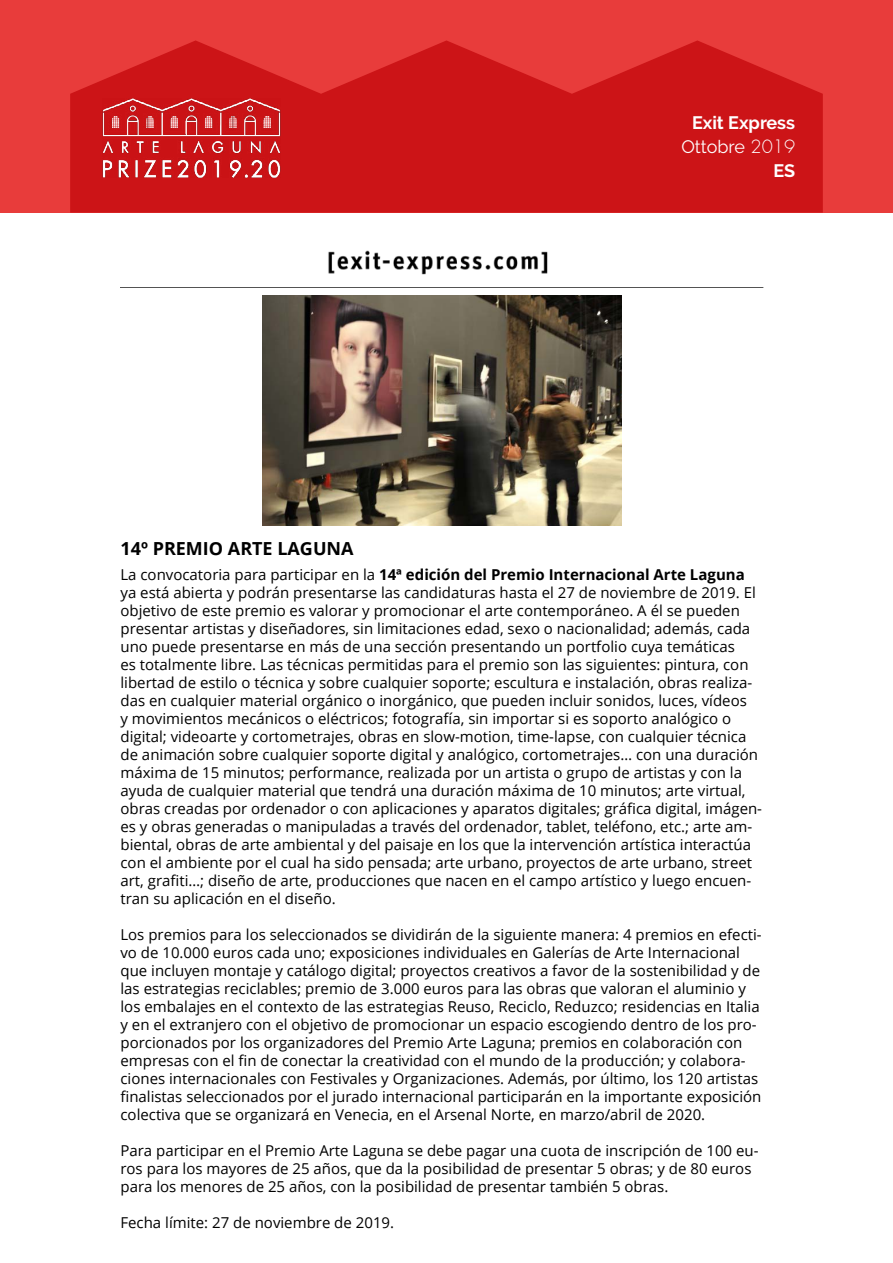
<style>
.page{position:relative;width:893px;height:1263px;background:#fff}
.page>*{position:absolute;margin:0;border:0;box-sizing:border-box;transform-origin:0 0}
.t1{font:700 18px/24px "Raleway";color:#fff;text-align:right}
.t2{font:700 18px "Open Sans";color:#000}
.t3{font:15px/18px "Open Sans";color:#000}
.s1{font-weight:400}
.s2{font-family:"Futura";font-weight:300}
.s3{font-weight:700}
</style>
<div class="page">
<div style="left:0;top:0;width:893px;height:213px;background:#e83c3b"></div>
<svg style="left:70px;top:40px;width:753px;height:173px;fill:#cc1417"></svg>
<img style="left:102px;top:99px;width:179px;height:78px">
<img style="left:120px;top:250px;width:644px;height:46px">
<img style="left:263px;top:296px;width:358px;height:230px">
<p class="t1" style="left:681px;top:111px;width:115px">Exit Express<br><span class="s1">Ottobre</span> <span class="s2">2019<br></span>ES</p>
<p class="t2" style="left:120px;top:535px;width:235px">14º PREMIO ARTE LAGUNA</p>
<p class="t3" style="left:120px;top:565px;width:643px">La convocatoria para participar en la <span class="s3">14ª edición del Premio Internacional Arte Laguna </span>ya está abierta y podrán presentarse las candidaturas hasta el 27 de noviembre de 2019. El objetivo de este premio es valorar y promocionar el arte contemporáneo. A él se pueden presentar artistas y diseñadores, sin limitaciones edad, sexo o nacionalidad; además, cada uno puede presentarse en más de una sección presentando un portfolio cuya temáticas<br>es totalmente libre. Las técnicas permitidas para el premio son las siguientes: pintura, con libertad de estilo o técnica y sobre cualquier soporte; escultura e instalación, obras realiza&shy;das en cualquier material orgánico o inorgánico, que pueden incluir sonidos, luces, vídeos<br>y movimientos mecánicos o eléctricos; fotografía, sin importar si es soporto analógico o digital; videoarte y cortometrajes, obras en slow-motion, time-lapse, con cualquier técnica de animación sobre cualquier soporte digital y analógico, cortometrajes… con una duración máxima de 15 minutos; performance, realizada por un artista o grupo de artistas y con la ayuda de cualquier material que tendrá una duración máxima de 10 minutos; arte virtual, obras creadas por ordenador o con aplicaciones y aparatos digitales; gráfica digital, imágen&shy;es y obras generadas o manipuladas a través del ordenador, tablet, teléfono, etc.; arte am&shy;biental, obras de arte ambiental y del paisaje en los que la intervención artística interactúa con el ambiente por el cual ha sido pensada; arte urbano, proyectos de arte urbano, street art, grafiti…; diseño de arte, producciones que nacen en el campo artístico y luego encuen&shy;tran su aplicación en el diseño.</p>
<p class="t3" style="left:120px;top:925px;width:643px">Los premios para los seleccionados se dividirán de la siguiente manera: 4 premios en efecti&shy;vo de 10.000 euros cada uno; exposiciones individuales en Galerías de Arte Internacional que incluyen montaje y catálogo digital; proyectos creativos a favor de la sostenibilidad y de las estrategias reciclables; premio de 3.000 euros para las obras que valoran el aluminio y los embalajes en el contexto de las estrategias Reuso, Reciclo, Reduzco; residencias en Italia y en el extranjero con el objetivo de promocionar un espacio escogiendo dentro de los pro&shy;porcionados por los organizadores del Premio Arte Laguna; premios en colaboración con empresas con el fin de conectar la creatividad con el mundo de la producción; y colabora&shy;ciones internacionales con Festivales y Organizaciones. Además, por último, los 120 artistas finalistas seleccionados por el jurado internacional participarán en la importante exposición colectiva que se organizará en Venecia, en el Arsenal Norte, en marzo/abril de 2020.</p>
<p class="t3" style="left:120px;top:1141px;width:639px">Para participar en el Premio Arte Laguna se debe pagar una cuota de inscripción de 100 eu&shy;ros para los mayores de 25 años, que da la posibilidad de presentar 5 obras; y de 80 euros para los menores de 25 años, con la posibilidad de presentar también 5 obras.</p>
<p class="t3" style="left:120px;top:1213px;width:275px">Fecha límite: 27 de noviembre de 2019.</p>
</div>
